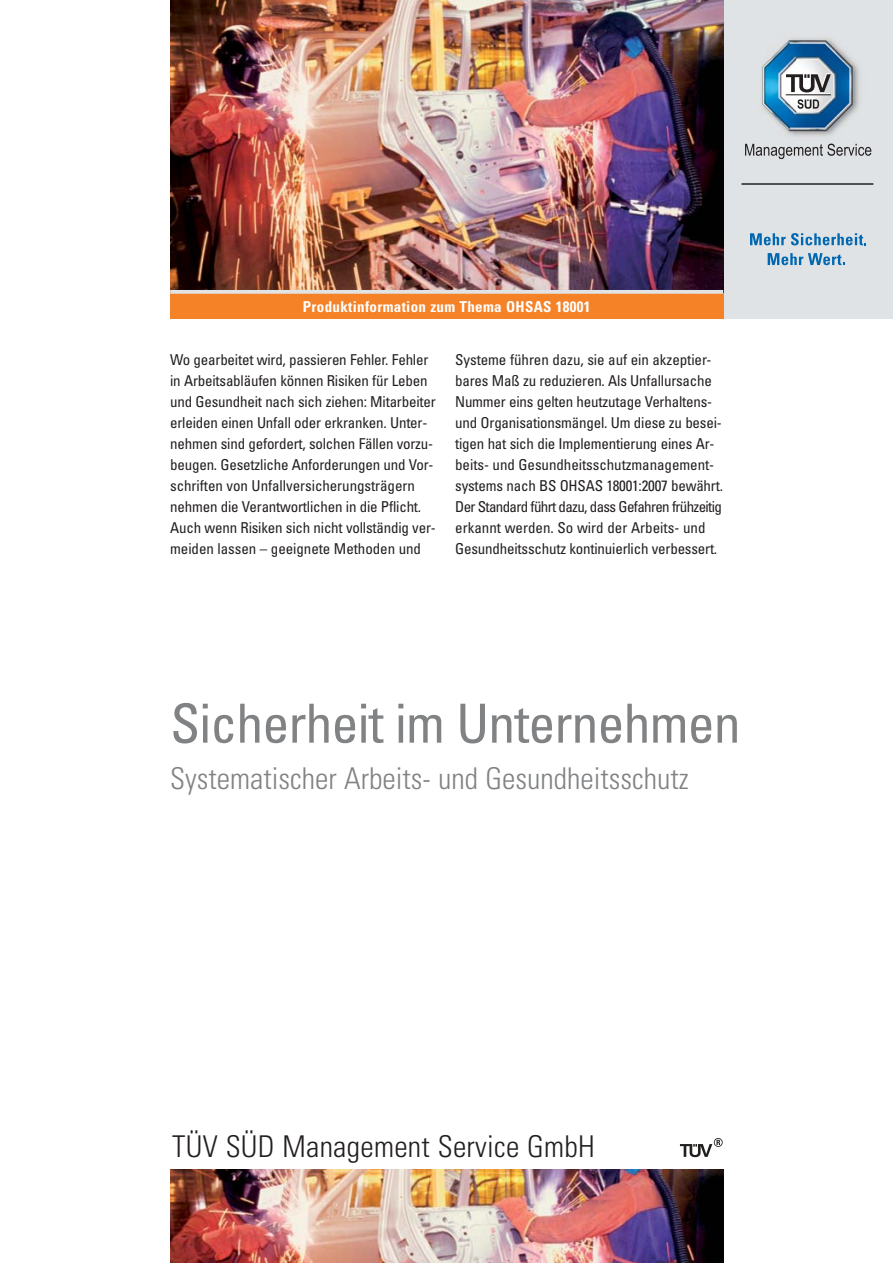
<style>
.page{position:relative;width:893px;height:1263px;background:#fff}
.page>*{position:absolute;margin:0;border:0;box-sizing:border-box;transform-origin:0 0}
.t1{font:condensed 54px "Univers";letter-spacing:-.02em;color:#808284}
.t2{font:300 condensed 30px "Univers";color:#808284}
.t3{font:300 condensed 30px "Univers";letter-spacing:.01em;color:#231f1f}
.t4{font:condensed 15px/21px "Univers";letter-spacing:-.015em;color:#231f1f}
.t5{font:700 condensed 15px "Univers";letter-spacing:.02em;color:#fff}
</style>
<div class="page">
<img style="left:723px;top:0;width:169px;height:319px">
<hr style="left:741px;top:183px;width:132px;height:2px;background:#231f1f">
<svg style="left:750px;top:233px;width:116px;height:12px"></svg>
<svg style="left:767px;top:253px;width:77px;height:12px"></svg>
<svg style="left:745px;top:144px;width:126px;height:15px;background:#b0b2b4"></svg>
<svg style="left:784px;top:73px;width:46px;height:36px"></svg>
<img style="left:170px;top:0;width:553px;height:290px">
<img style="left:170px;top:1169px;width:553px;height:94px">
<div style="left:170px;top:293px;width:553px;height:26px;background:#f58227"></div>
<svg style="left:170px;top:290px;width:553px;height:4px;background:#e3dcd6"></svg>
<svg style="left:680px;top:1138px;width:42px;height:19px"></svg>
<p class="t5" style="left:303px;top:301px;width:289px">Produktinformation zum Thema OHSAS 18001</p>
<p class="t4" style="left:170px;top:350px;width:267px">Wo gearbeitet wird, passieren Fehler. Fehler in Arbeitsabläufen können Risiken für Leben und Gesundheit nach sich ziehen: Mitarbeiter erleiden einen Unfall oder erkranken. Unter&shy;nehmen sind gefordert, solchen Fällen vorzu&shy;beugen. Gesetzliche Anforderungen und Vor&shy;schriften von Unfallversicherungsträgern nehmen die Verantwortlichen in die Pflicht.<br>Auch wenn Risiken sich nicht vollständig ver&shy;meiden lassen – geeignete Methoden und</p>
<p class="t4" style="left:455px;top:350px;width:269px">Systeme führen dazu, sie auf ein akzeptier&shy;bares Maß zu reduzieren. Als Unfallursache Nummer eins gelten heutzutage Verhaltens&shy;und Organisationsmängel. Um diese zu besei&shy;tigen hat sich die Implementierung eines Ar&shy;beits- und Gesundheitsschutzmanagement&shy;systems nach BS OHSAS 18001:2007 bewährt.<br>Der Standard führt dazu, dass Gefahren frühzeitig erkannt werden. So wird der Arbeits- und Gesundheitsschutz kontinuierlich verbessert.</p>
<h1 class="t1" style="left:170px;top:704px;width:572px">Sicherheit im Unternehmen</h1>
<h2 class="t2" style="left:170px;top:768px;width:520px">Systematischer Arbeits- und Gesundheitsschutz</h2>
<h2 class="t3" style="left:172px;top:1135px;width:424px">TÜV SÜD Management Service GmbH</h2>
</div>
